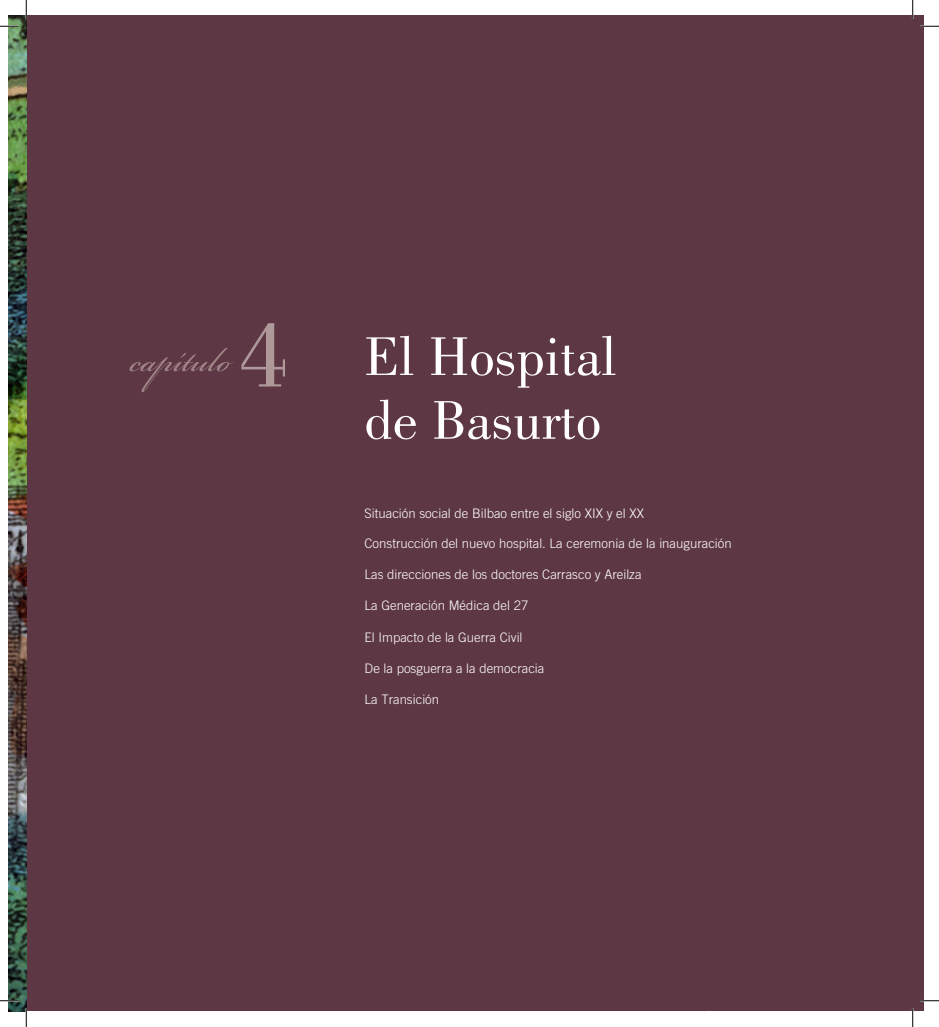
<style>
.page{position:relative;width:939px;height:1027px;background:#fff}
.page>*{position:absolute;margin:0;border:0;box-sizing:border-box;transform-origin:0 0}
._01_NIVEL_II{font:96.25px "Bodoni";color:#ae9899}
._01_NIVEL_II-2{font:56.25px/63.8px "Bodoni";color:#fff}
._01_NIVEL_II-3{font:52.62px "Bickham Script Pro";color:#9f8486}
._01_NIVEL_II-4{font:300 13.12px "Trade Gothic";color:#fff}
</style>
<div class="page">
<div style="left:26px;top:16px;width:897px;height:995px;background:#5e3744"></div>
<img style="left:9px;top:16px;width:17px;height:995px">
<svg style="left:0;top:25px;width:19px;height:2px"></svg>
<svg style="left:920px;top:25px;width:18px;height:2px"></svg>
<svg style="left:0;top:1000px;width:19px;height:1px"></svg>
<svg style="left:920px;top:1000px;width:18px;height:1px"></svg>
<svg style="left:25px;top:0;width:2px;height:19px"></svg>
<svg style="left:25px;top:1008px;width:2px;height:19px"></svg>
<svg style="left:911px;top:0;width:2px;height:19px"></svg>
<svg style="left:912px;top:1008px;width:1px;height:19px"></svg>
<p class="_01_NIVEL_II-3" style="left:130px;top:322px;width:101px">capítulo</p>
<p class="_01_NIVEL_II" style="left:239px;top:301px;width:50px">4</p>
<p class="_01_NIVEL_II-2" style="left:364px;top:325px;width:254px">El Hospital de Basurto</p>
<p class="_01_NIVEL_II-4" style="left:364px;top:505px;width:281px">Situación social de Bilbao entre el siglo XIX y el XX</p>
<p class="_01_NIVEL_II-4" style="left:364px;top:535px;width:368px">Construcción del nuevo hospital. La ceremonia de la inauguración</p>
<p class="_01_NIVEL_II-4" style="left:364px;top:566px;width:278px">Las direcciones de los doctores Carrasco y Areilza</p>
<p class="_01_NIVEL_II-4" style="left:364px;top:598px;width:165px">La Generación Médica del 27</p>
<p class="_01_NIVEL_II-4" style="left:364px;top:629px;width:159px">El Impacto de la Guerra Civil</p>
<p class="_01_NIVEL_II-4" style="left:364px;top:660px;width:181px">De la posguerra a la democracia</p>
<p class="_01_NIVEL_II-4" style="left:364px;top:692px;width:76px">La Transición</p>
</div>
